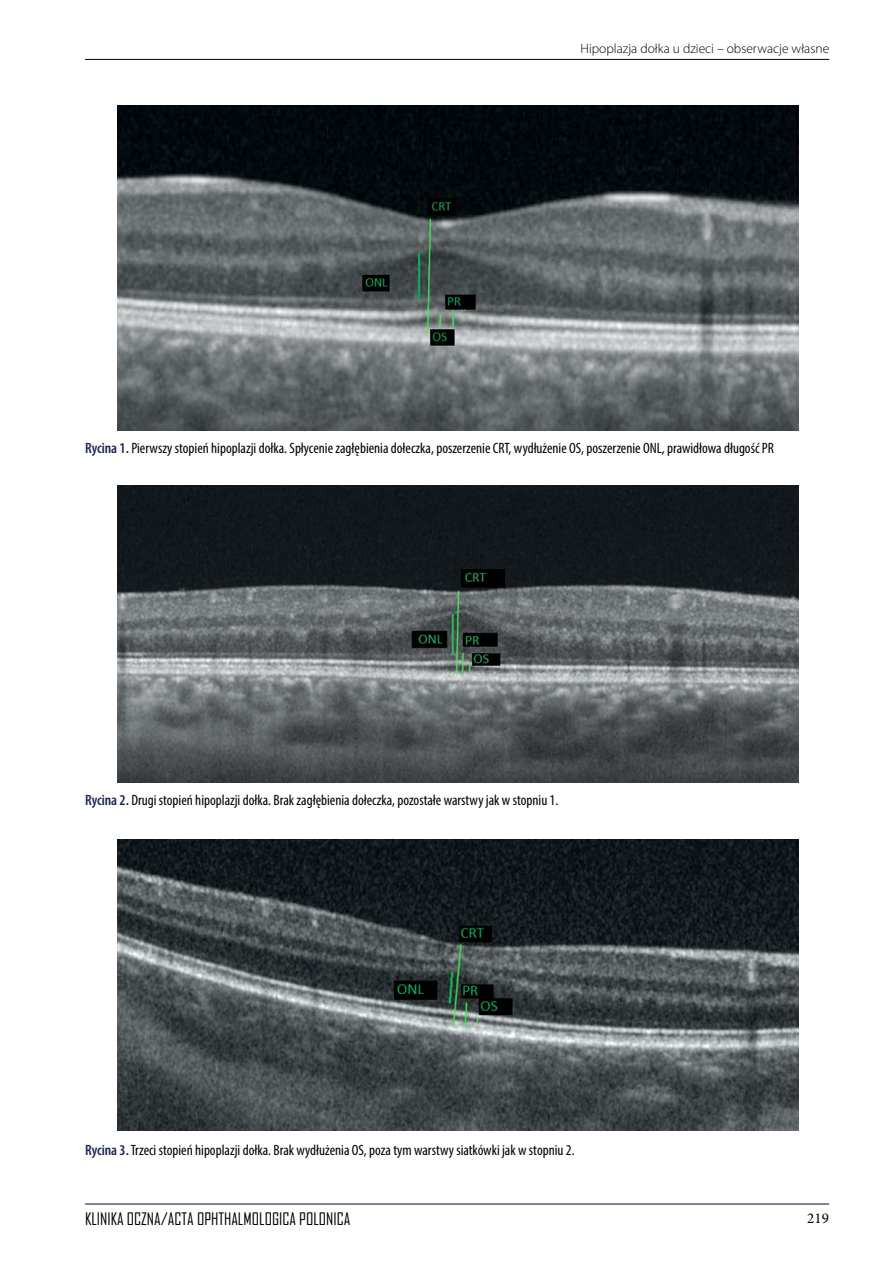
<style>
.page{position:relative;width:893px;height:1263px;background:#fff}
.page>*{position:absolute;margin:0;border:0;box-sizing:border-box;transform-origin:0 0}
.t1{font:16.5px "Agency FB";color:#000}
.t2{font:condensed 15px "Myriad Pro";color:#000}
.t3{font:15px "Minion Pro";color:#000}
.t4{font:300 13.5px "Myriad Pro";color:#000}
.s1{font-weight:600;color:#1e2556}
</style>
<div class="page">
<hr style="left:85px;top:1203px;width:744px;height:1px;background:#1e2556">
<hr style="left:85px;top:59px;width:744px;height:1px;background:#000">
<img style="left:118px;top:106px;width:680px;height:325px">
<img style="left:118px;top:486px;width:680px;height:296px">
<img style="left:118px;top:839px;width:680px;height:292px">
<p class="t4" style="left:580px;top:41px;width:250px">Hipoplazja dołka u dzieci – obserwacje własne</p>
<p class="t2" style="left:85px;top:439px;width:690px"><span class="s1">Rycina 1.</span> Pierwszy stopień hipoplazji dołka. Spłycenie zagłębienia dołeczka, poszerzenie CRT, wydłużenie OS, poszerzenie ONL, prawidłowa długość PR</p>
<p class="t2" style="left:85px;top:791px;width:475px"><span class="s1">Rycina 2.</span> Drugi stopień hipoplazji dołka. Brak zagłębienia dołeczka, pozostałe warstwy jak w stopniu 1.</p>
<p class="t2" style="left:85px;top:1140px;width:491px"><span class="s1">Rycina 3.</span> Trzeci stopień hipoplazji dołka. Brak wydłużenia OS, poza tym warstwy siatkówki jak w stopniu 2.</p>
<p class="t1" style="left:85px;top:1208px;width:267px">KLINIKA OCZNA/ACTA OPHTHALMOLOGICA POLONICA</p>
<p class="t3" style="left:807px;top:1208px;width:23px">219</p>
</div>
